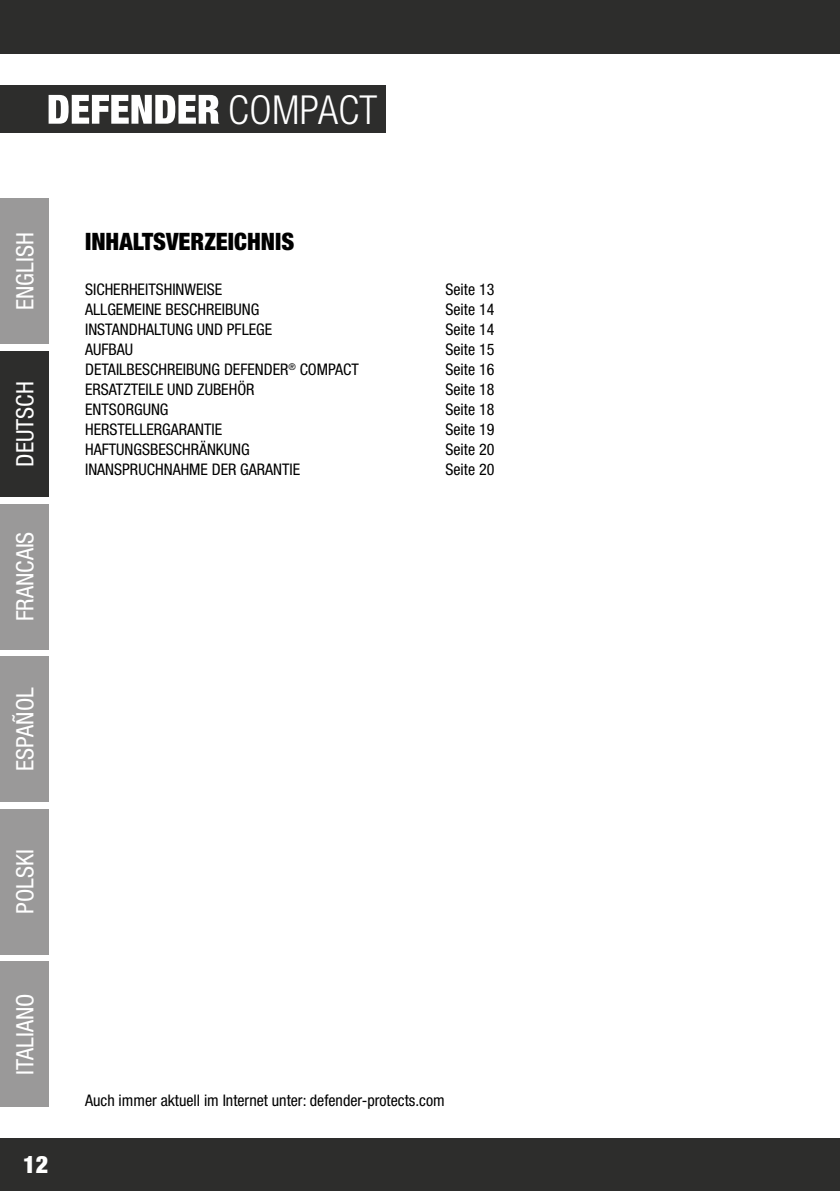
<style>
.page{position:relative;width:840px;height:1191px;background:#fff}
.page>*{position:absolute;margin:0;border:0;box-sizing:border-box;transform-origin:0 0}
.t1{font:300 condensed 40px "Helvetica Neue LT Pro";letter-spacing:.01em;color:#fff}
.t2{font:condensed 24px "Helvetica Neue LT Std";color:#fff}
.t3{font:900 condensed 24px "Helvetica Neue LT Pro";color:#000}
.t4{font:900 condensed 24px "Helvetica Neue LT Std";color:#fff}
.t5{font:condensed 16px "Helvetica Neue LT Pro";color:#000}
</style>
<div class="page">
<div style="left:0;top:1138px;width:839px;height:53px;background:#2d2d2c"></div>
<div style="left:0;top:0;width:839px;height:54px;background:#2d2d2c"></div>
<div style="left:0;top:198px;width:49px;height:146px;background:#9a9999"></div>
<div style="left:0;top:351px;width:49px;height:146px;background:#2d2d2c"></div>
<div style="left:0;top:504px;width:49px;height:145px;background:#9a9999"></div>
<div style="left:0;top:656px;width:49px;height:146px;background:#9a9999"></div>
<div style="left:0;top:809px;width:49px;height:145px;background:#9a9999"></div>
<div style="left:0;top:961px;width:49px;height:146px;background:#9a9999"></div>
<div style="left:0;top:85px;width:386px;height:47px;background:#2d2d2c"></div>
<svg style="left:49px;top:95px;width:170px;height:29px"></svg>
<h1 class="t1" style="left:228px;top:87px;width:151px">COMPACT</h1>
<h2 class="t2" style="left:11px;top:310px;width:79px;rotate:-90deg">ENGLISH</h2>
<h2 class="t2" style="left:11px;top:466px;width:87px;rotate:-90deg">DEUTSCH</h2>
<h2 class="t2" style="left:11px;top:621px;width:91px;rotate:-90deg">FRANCAIS</h2>
<h2 class="t2" style="left:11px;top:770px;width:85px;rotate:-90deg">ESPAÑOL</h2>
<h2 class="t2" style="left:11px;top:914px;width:66px;rotate:-90deg">POLSKI</h2>
<h2 class="t2" style="left:11px;top:1074px;width:82px;rotate:-90deg">ITALIANO</h2>
<h2 class="t4" style="left:23px;top:1149px;width:26px">12</h2>
<h2 class="t3" style="left:85px;top:227px;width:210px">INHALTSVERZEICHNIS</h2>
<p class="t5" style="left:85px;top:280px;width:138px">SICHERHEITSHINWEISE</p>
<p class="t5" style="left:445px;top:280px;width:50px">Seite 13</p>
<p class="t5" style="left:85px;top:300px;width:175px">ALLGEMEINE BESCHREIBUNG</p>
<p class="t5" style="left:445px;top:300px;width:50px">Seite 14</p>
<p class="t5" style="left:85px;top:320px;width:188px">INSTANDHALTUNG UND PFLEGE</p>
<p class="t5" style="left:445px;top:320px;width:50px">Seite 14</p>
<p class="t5" style="left:85px;top:340px;width:50px">AUFBAU</p>
<p class="t5" style="left:445px;top:340px;width:50px">Seite 15</p>
<p class="t5" style="left:85px;top:360px;width:275px">DETAILBESCHREIBUNG DEFENDER<sup>®</sup> COMPACT</p>
<p class="t5" style="left:445px;top:360px;width:50px">Seite 16</p>
<p class="t5" style="left:85px;top:380px;width:171px">ERSATZTEILE UND ZUBEHÖR</p>
<p class="t5" style="left:445px;top:380px;width:50px">Seite 18</p>
<p class="t5" style="left:85px;top:400px;width:85px">ENTSORGUNG</p>
<p class="t5" style="left:445px;top:400px;width:50px">Seite 18</p>
<p class="t5" style="left:85px;top:420px;width:138px">HERSTELLERGARANTIE</p>
<p class="t5" style="left:445px;top:420px;width:50px">Seite 19</p>
<p class="t5" style="left:85px;top:440px;width:166px">HAFTUNGSBESCHRÄNKUNG</p>
<p class="t5" style="left:445px;top:440px;width:50px">Seite 20</p>
<p class="t5" style="left:85px;top:460px;width:216px">INANSPRUCHNAHME DER GARANTIE</p>
<p class="t5" style="left:445px;top:460px;width:50px">Seite 20</p>
<p class="t5" style="left:85px;top:1090px;width:361px">Auch immer aktuell im Internet unter: defender-protects.com</p>
</div>
